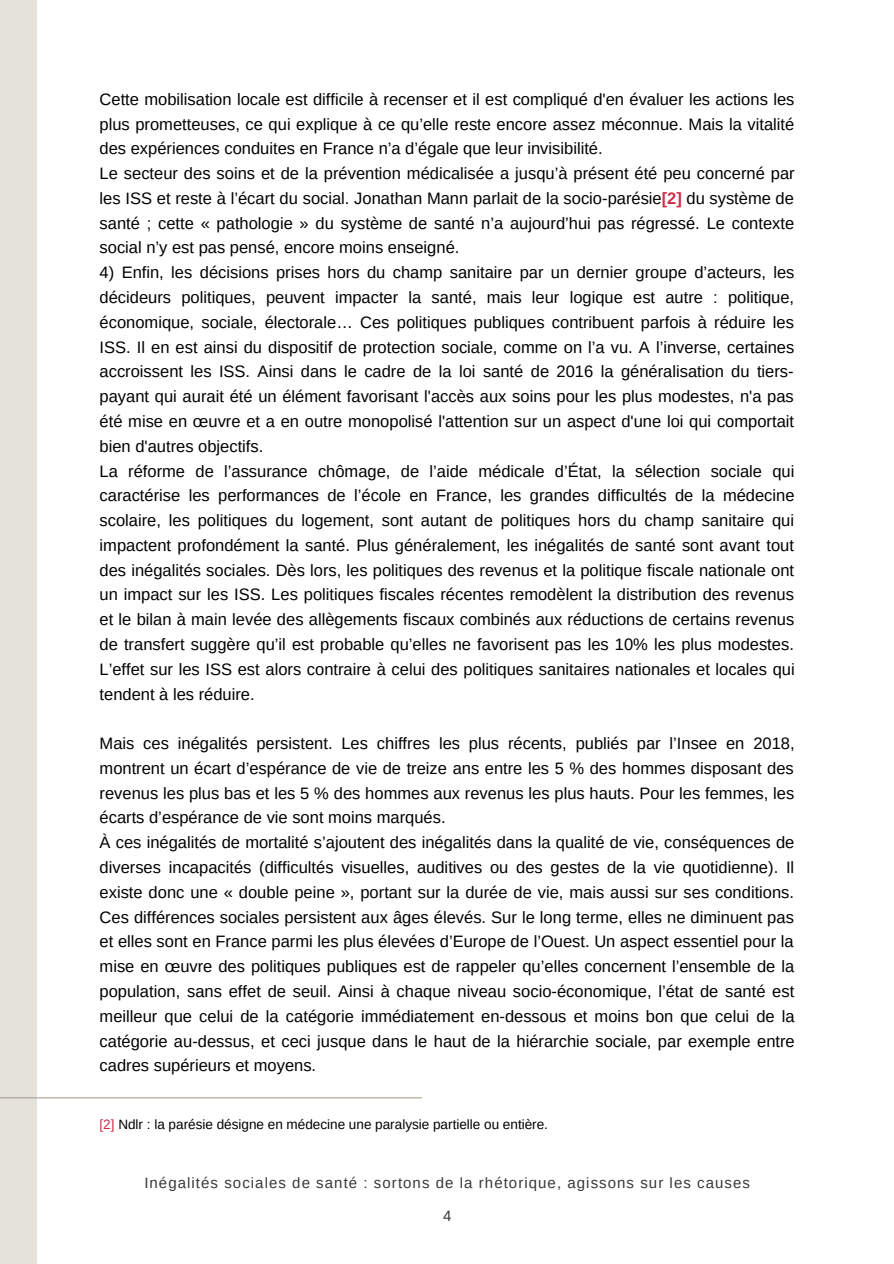
<style>
.page{position:relative;width:894px;height:1264px;background:#fff}
.page>*{position:absolute;margin:0;border:0;box-sizing:border-box;transform-origin:0 0}
.t1{font:16.5px/24.8px "Arimo";color:#000;text-align:justify}
.t2{font:15px "Arimo";letter-spacing:.07em;color:#393939}
.t3{font:13.5px "Arimo";color:#000}
.s1{font-weight:700;color:#d12b47}
.s2{color:#d12b47}
</style>
<div class="page">
<div style="left:0;top:0;width:37px;height:1263px;background:#e4e2da"></div>
<hr style="left:0;top:1097px;width:421px;height:1px;background:#aaa095">
<p class="t1" style="left:99px;top:87px;width:696px">Cette mobilisation locale est difficile à recenser et il est compliqué d'en évaluer les actions les plus prometteuses, ce qui explique à ce qu’elle reste encore assez méconnue. Mais la vitalité des expériences conduites en France n’a d’égale que leur invisibilité.</p>
<p class="t1" style="left:99px;top:161px;width:696px">Le secteur des soins et de la prévention médicalisée a jusqu’à présent été peu concerné par les ISS et reste à l’écart du social. Jonathan Mann parlait de la socio-parésie<span class="s1">[2]</span> du système de santé ; cette « pathologie » du système de santé n’a aujourd’hui pas régressé. Le contexte social n’y est pas pensé, encore moins enseigné.</p>
<p class="t1" style="left:99px;top:260px;width:696px">4) Enfin, les décisions prises hors du champ sanitaire par un dernier groupe d’acteurs, les décideurs politiques, peuvent impacter la santé, mais leur logique est autre : politique, économique, sociale, électorale… Ces politiques publiques contribuent parfois à réduire les ISS. Il en est ainsi du dispositif de protection sociale, comme on l’a vu. A l’inverse, certaines accroissent les ISS. Ainsi dans le cadre de la loi santé de 2016 la généralisation du tiers&shy;payant qui aurait été un élément favorisant l'accès aux soins pour les plus modestes, n'a pas été mise en œuvre et a en outre monopolisé l'attention sur un aspect d'une loi qui comportait bien d'autres objectifs.</p>
<p class="t1" style="left:99px;top:458px;width:696px">La réforme de l’assurance chômage, de l’aide médicale d’État, la sélection sociale qui caractérise les performances de l’école en France, les grandes difficultés de la médecine scolaire, les politiques du logement, sont autant de politiques hors du champ sanitaire qui impactent profondément la santé. Plus généralement, les inégalités de santé sont avant tout des inégalités sociales. Dès lors, les politiques des revenus et la politique fiscale nationale ont un impact sur les ISS. Les politiques fiscales récentes remodèlent la distribution des revenus et le bilan à main levée des allègements fiscaux combinés aux réductions de certains revenus de transfert suggère qu’il est probable qu’elles ne favorisent pas les 10% les plus modestes.<br>L’effet sur les ISS est alors contraire à celui des politiques sanitaires nationales et locales qui tendent à les réduire.</p>
<p class="t1" style="left:99px;top:731px;width:696px">Mais ces inégalités persistent. Les chiffres les plus récents, publiés par l’Insee en 2018, montrent un écart d’espérance de vie de treize ans entre les 5 % des hommes disposant des revenus les plus bas et les 5 % des hommes aux revenus les plus hauts. Pour les femmes, les écarts d’espérance de vie sont moins marqués.</p>
<p class="t1" style="left:99px;top:830px;width:696px">À ces inégalités de mortalité s’ajoutent des inégalités dans la qualité de vie, conséquences de diverses incapacités (difficultés visuelles, auditives ou des gestes de la vie quotidienne). Il existe donc une « double peine », portant sur la durée de vie, mais aussi sur ses conditions.<br>Ces différences sociales persistent aux âges élevés. Sur le long terme, elles ne diminuent pas et elles sont en France parmi les plus élevées d’Europe de l’Ouest. Un aspect essentiel pour la mise en œuvre des politiques publiques est de rappeler qu’elles concernent l’ensemble de la population, sans effet de seuil. Ainsi à chaque niveau socio-économique, l’état de santé est meilleur que celui de la catégorie immédiatement en-dessous et moins bon que celui de la catégorie au-dessus, et ceci jusque dans le haut de la hiérarchie sociale, par exemple entre cadres supérieurs et moyens.</p>
<p class="t3" style="left:99px;top:1116px;width:450px"><span class="s2">[2]</span> Ndlr : la parésie désigne en médecine une paralysie partielle ou entière.</p>
<p class="t2" style="left:144px;top:1174px;width:607px">Inégalités sociales de santé : sortons de la rhétorique, agissons sur les causes</p>
<p class="t2" style="left:443px;top:1207px;width:10px">4</p>
</div>
